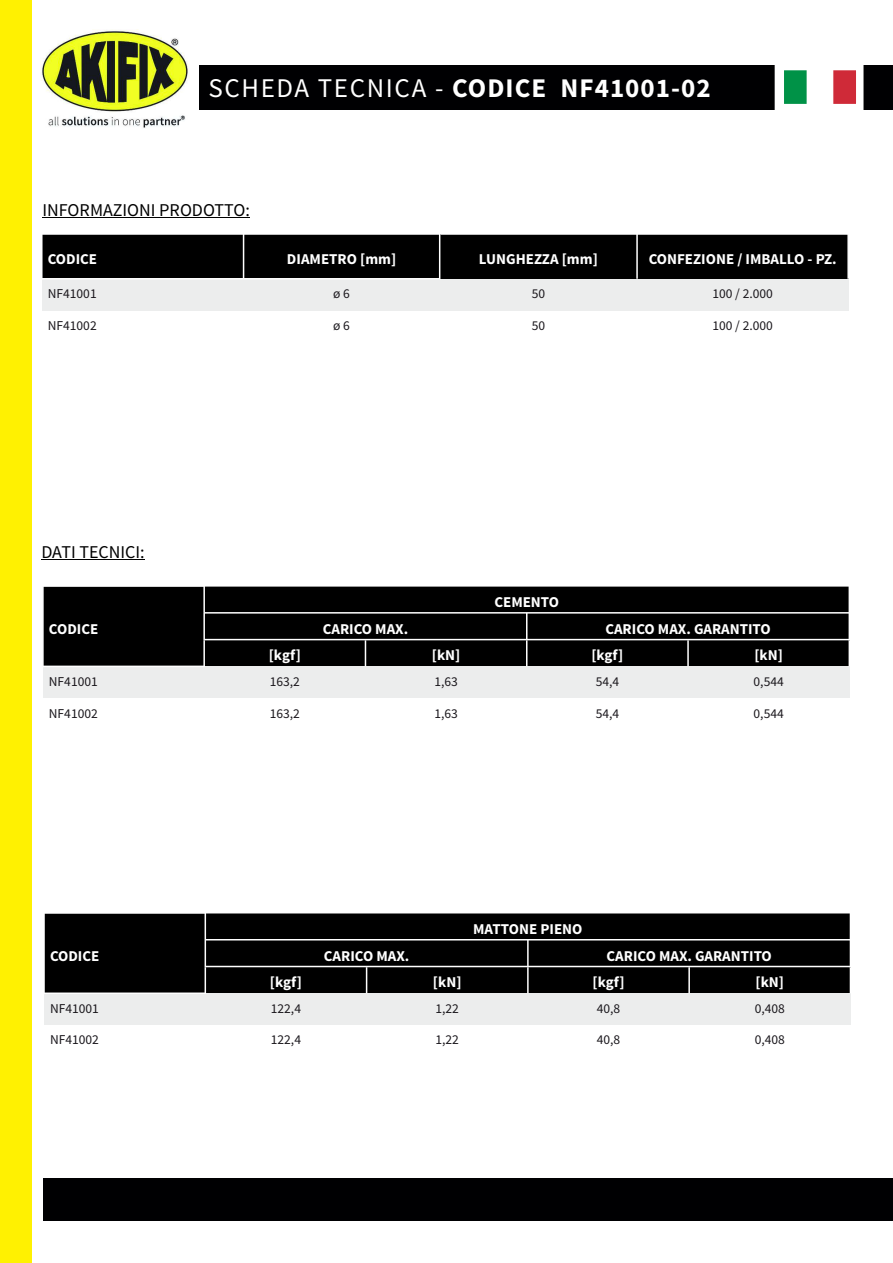
<style>
.page{position:relative;width:893px;height:1263px;background:#fff}
.page>*{position:absolute;margin:0;border:0;box-sizing:border-box;transform-origin:0 0}
.t1{font:700 27px "Source Sans Pro";letter-spacing:.04em;color:#fff}
.t2{font:18px "Source Sans Pro";color:#000}
.t3{font:700 15px "Source Sans Pro";color:#fff}
.t4{font:13.5px "Source Sans Pro";color:#1a171c}
.s1{font-weight:400}
</style>
<div class="page">
<div style="left:200px;top:65px;width:693px;height:45px;background:#000002"></div>
<div style="left:0;top:0;width:32px;height:1263px;background:#fff101"></div>
<div style="left:775px;top:65px;width:87px;height:48px;border:8px solid #fff"></div>
<div style="left:43px;top:1178px;width:850px;height:43px;background:#000002"></div>
<hr style="left:41px;top:559px;width:104px;height:1px;background:#000">
<div style="left:42px;top:234px;width:806px;height:45px;background:#000"></div>
<div style="left:42px;top:279px;width:806px;height:32px;background:#eceded"></div>
<hr style="left:41px;top:233px;width:2px;height:46px;background:#fff">
<hr style="left:439px;top:233px;width:1px;height:46px;background:#fff">
<hr style="left:243px;top:234px;width:1px;height:45px;background:#fff">
<hr style="left:847px;top:233px;width:2px;height:46px;background:#fff">
<hr style="left:636px;top:234px;width:2px;height:45px;background:#fff">
<hr style="left:42px;top:233px;width:398px;height:2px;background:#fff">
<hr style="left:42px;top:278px;width:398px;height:1px;background:#fff">
<hr style="left:440px;top:233px;width:408px;height:2px;background:#fff">
<div style="left:44px;top:587px;width:805px;height:79px;background:#000"></div>
<div style="left:204px;top:640px;width:645px;height:26px;background:#000"></div>
<div style="left:43px;top:666px;width:806px;height:32px;background:#eceded"></div>
<hr style="left:203px;top:612px;width:2px;height:28px;background:#fff">
<hr style="left:203px;top:585px;width:2px;height:27px;background:#fff">
<hr style="left:203px;top:640px;width:2px;height:27px;background:#fff">
<svg style="left:365px;top:640px;width:1px;height:26px"></svg>
<svg style="left:526px;top:614px;width:1px;height:52px"></svg>
<hr style="left:687px;top:640px;width:2px;height:26px;background:#fff">
<hr style="left:204px;top:612px;width:645px;height:2px;background:#fff">
<hr style="left:204px;top:639px;width:645px;height:1px;background:#fff">
<hr style="left:43px;top:666px;width:161px;height:1px;background:#fff">
<div style="left:45px;top:913px;width:805px;height:79px;background:#000"></div>
<div style="left:205px;top:966px;width:645px;height:27px;background:#000"></div>
<div style="left:44px;top:993px;width:806px;height:32px;background:#eceded"></div>
<hr style="left:527px;top:940px;width:2px;height:26px;background:#fff">
<svg style="left:205px;top:913px;width:1px;height:81px"></svg>
<svg style="left:366px;top:967px;width:1px;height:26px"></svg>
<hr style="left:527px;top:967px;width:2px;height:26px;background:#fff">
<hr style="left:688px;top:967px;width:2px;height:26px;background:#fff">
<hr style="left:205px;top:939px;width:645px;height:1px;background:#fff">
<hr style="left:205px;top:966px;width:645px;height:1px;background:#fff">
<hr style="left:44px;top:912px;width:161px;height:2px;background:#fff">
<hr style="left:44px;top:992px;width:161px;height:2px;background:#fff">
<hr style="left:43px;top:217px;width:207px;height:1px;background:#000">
<img style="left:785px;top:72px;width:69px;height:30px">
<div style="left:776px;top:63px;width:87px;height:48px;border:8px solid #fff"></div>
<img style="left:41px;top:29px;width:148px;height:99px">
<h1 class="t1" style="left:208px;top:76px;width:504px"><span class="s1">SCHEDA TECNICA -</span> CODICE NF41001-02</h1>
<p class="t2" style="left:43px;top:202px;width:209px">INFORMAZIONI PRODOTTO:</p>
<p class="t3" style="left:48px;top:252px;width:51px">CODICE</p>
<p class="t3" style="left:287px;top:252px;width:111px">DIAMETRO [mm]</p>
<p class="t3" style="left:479px;top:252px;width:120px">LUNGHEZZA [mm]</p>
<p class="t3" style="left:649px;top:252px;width:189px">CONFEZIONE / IMBALLO - PZ.</p>
<p class="t4" style="left:48px;top:288px;width:50px">NF41001</p>
<p class="t4" style="left:333px;top:288px;width:18px">ø6</p>
<p class="t4" style="left:532px;top:288px;width:15px">50</p>
<p class="t4" style="left:712px;top:288px;width:62px">100 / 2.000</p>
<p class="t4" style="left:48px;top:320px;width:50px">NF41002</p>
<p class="t4" style="left:333px;top:320px;width:18px">ø6</p>
<p class="t4" style="left:532px;top:320px;width:15px">50</p>
<p class="t4" style="left:712px;top:320px;width:62px">100 / 2.000</p>
<p class="t2" style="left:41px;top:544px;width:105px">DATI TECNICI:</p>
<p class="t3" style="left:49px;top:622px;width:51px">CODICE</p>
<p class="t3" style="left:494px;top:596px;width:66px">CEMENTO</p>
<p class="t3" style="left:323px;top:622px;width:87px">CARICO MAX.</p>
<p class="t3" style="left:605px;top:622px;width:167px">CARICO MAX. GARANTITO</p>
<p class="t3" style="left:269px;top:649px;width:34px">[kgf]</p>
<p class="t3" style="left:432px;top:649px;width:30px">[kN]</p>
<p class="t3" style="left:591px;top:649px;width:34px">[kgf]</p>
<p class="t3" style="left:754px;top:649px;width:30px">[kN]</p>
<p class="t4" style="left:49px;top:675px;width:50px">NF41001</p>
<p class="t4" style="left:270px;top:675px;width:32px">163,2</p>
<p class="t4" style="left:434px;top:675px;width:25px">1,63</p>
<p class="t4" style="left:596px;top:675px;width:25px">54,4</p>
<p class="t4" style="left:754px;top:675px;width:32px">0,544</p>
<p class="t4" style="left:49px;top:707px;width:50px">NF41002</p>
<p class="t4" style="left:270px;top:707px;width:32px">163,2</p>
<p class="t4" style="left:434px;top:707px;width:25px">1,63</p>
<p class="t4" style="left:596px;top:707px;width:25px">54,4</p>
<p class="t4" style="left:754px;top:707px;width:32px">0,544</p>
<p class="t3" style="left:50px;top:949px;width:51px">CODICE</p>
<p class="t3" style="left:473px;top:922px;width:111px">MATTONE PIENO</p>
<p class="t3" style="left:324px;top:949px;width:87px">CARICO MAX.</p>
<p class="t3" style="left:606px;top:949px;width:167px">CARICO MAX. GARANTITO</p>
<p class="t3" style="left:270px;top:976px;width:34px">[kgf]</p>
<p class="t3" style="left:433px;top:976px;width:30px">[kN]</p>
<p class="t3" style="left:592px;top:976px;width:34px">[kgf]</p>
<p class="t3" style="left:756px;top:976px;width:30px">[kN]</p>
<p class="t4" style="left:50px;top:1002px;width:50px">NF41001</p>
<p class="t4" style="left:271px;top:1002px;width:32px">122,4</p>
<p class="t4" style="left:435px;top:1002px;width:25px">1,22</p>
<p class="t4" style="left:597px;top:1002px;width:25px">40,8</p>
<p class="t4" style="left:755px;top:1002px;width:32px">0,408</p>
<p class="t4" style="left:50px;top:1034px;width:50px">NF41002</p>
<p class="t4" style="left:271px;top:1034px;width:32px">122,4</p>
<p class="t4" style="left:435px;top:1034px;width:25px">1,22</p>
<p class="t4" style="left:597px;top:1034px;width:25px">40,8</p>
<p class="t4" style="left:755px;top:1034px;width:32px">0,408</p>
</div>
